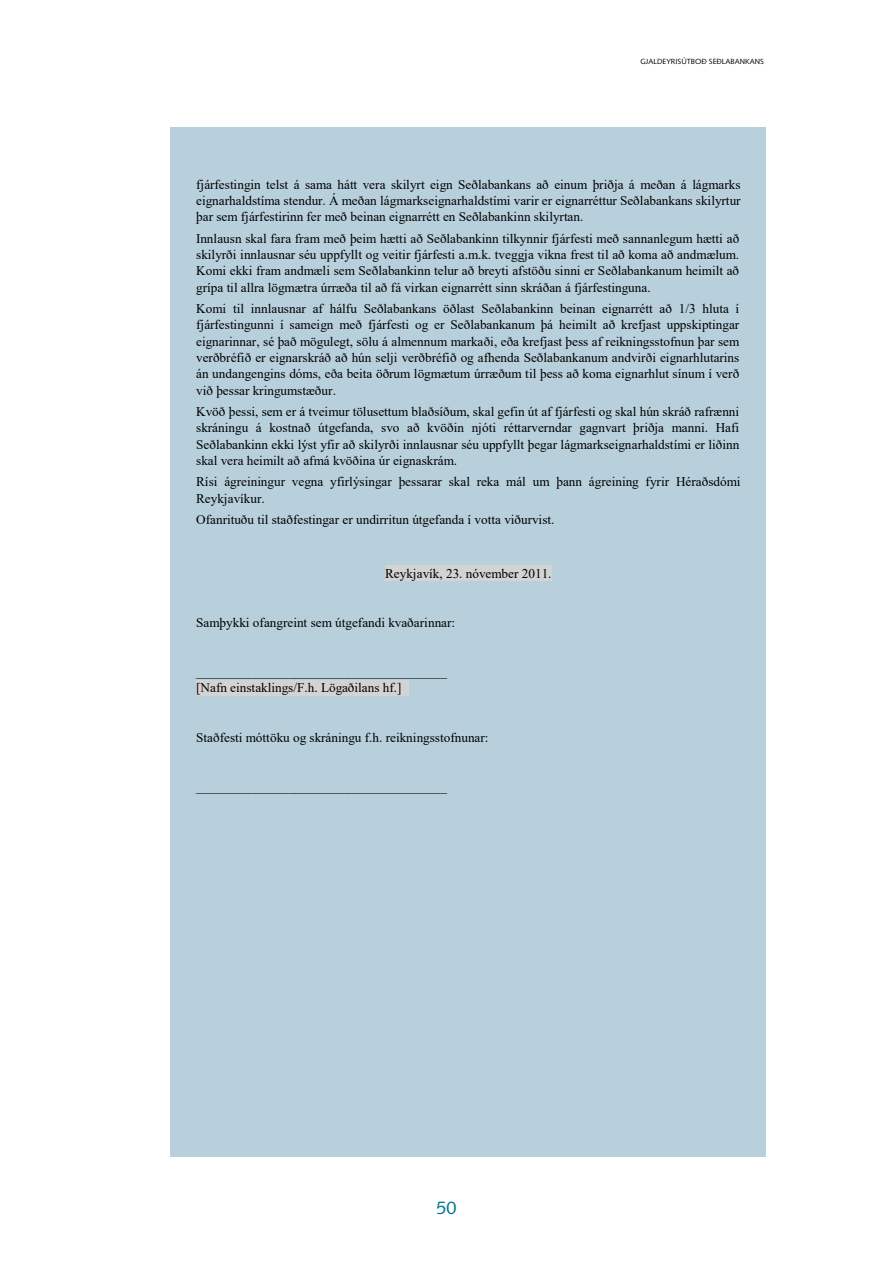
<style>
.page{position:relative;width:893px;height:1263px;background:#fff}
.page>*{position:absolute;margin:0;border:0;box-sizing:border-box;transform-origin:0 0}
.t1{font:18px "Syntax LT Std";color:#007594}
.t2{font:13.2px/16.4px "Times New Roman";color:#000;text-align:justify}
.t3{font:7.5px "Syntax LT Std";color:#000}
</style>
<div class="page">
<div style="left:170px;top:128px;width:595px;height:1029px;background:#b8d0dc"></div>
<div style="left:385px;top:566px;width:166px;height:15px;background:#d3d3d3"></div>
<div style="left:196px;top:680px;width:213px;height:16px;background:#d3d3d3"></div>
<p class="t3" style="left:641px;top:57px;width:125px">GJALDEYRISÚTBOÐ SEÐLABANKANS</p>
<p class="t2" style="left:196px;top:176px;width:546px">fjárfestingin telst á sama hátt vera skilyrt eign Seðlabankans að einum þriðja á meðan á lágmarks eignarhaldstíma stendur. Á meðan lágmarkseignarhaldstími varir er eignarréttur Seðlabankans skilyrtur þar sem fjárfestirinn fer með beinan eignarrétt en Seðlabankinn skilyrtan.</p>
<p class="t2" style="left:196px;top:230px;width:545px">Innlausn skal fara fram með þeim hætti að Seðlabankinn tilkynnir fjárfesti með sannanlegum hætti að skilyrði innlausnar séu uppfyllt og veitir fjárfesti a.m.k. tveggja vikna frest til að koma að andmælum.<br>Komi ekki fram andmæli sem Seðlabankinn telur að breyti afstöðu sinni er Seðlabankanum heimilt að grípa til allra lögmætra úrræða til að fá virkan eignarrétt sinn skráðan á fjárfestinguna.</p>
<p class="t2" style="left:196px;top:300px;width:545px">Komi til innlausnar af hálfu Seðlabankans öðlast Seðlabankinn beinan eignarrétt að 1/3 hluta í fjárfestingunni í sameign með fjárfesti og er Seðlabankanum þá heimilt að krefjast uppskiptingar eignarinnar, sé það mögulegt, sölu á almennum markaði, eða krefjast þess af reikningsstofnun þar sem verðbréfið er eignarskráð að hún selji verðbréfið og afhenda Seðlabankanum andvirði eignarhlutarins án undangengins dóms, eða beita öðrum lögmætum úrræðum til þess að koma eignarhlut sínum í verð við þessar kringumstæður.</p>
<p class="t2" style="left:196px;top:403px;width:545px">Kvöð þessi, sem er á tveimur tölusettum blaðsíðum, skal gefin út af fjárfesti og skal hún skráð rafrænni skráningu á kostnað útgefanda, svo að kvöðin njóti réttarverndar gagnvart þriðja manni. Hafi Seðlabankinn ekki lýst yfir að skilyrði innlausnar séu uppfyllt þegar lágmarkseignarhaldstími er liðinn skal vera heimilt að afmá kvöðina úr eignaskrám.</p>
<p class="t2" style="left:196px;top:473px;width:546px">Rísi ágreiningur vegna yfirlýsingar þessarar skal reka mál um þann ágreining fyrir Héraðsdómi<br>Reykjavíkur.</p>
<p class="t2" style="left:196px;top:511px;width:360px">Ofanrituðu til staðfestingar er undirritun útgefanda í votta viðurvist.</p>
<p class="t2" style="left:385px;top:565px;width:168px">Reykjavík, 23. nóvember 2011.</p>
<p class="t2" style="left:196px;top:614px;width:261px">Samþykki ofangreint sem útgefandi kvaðarinnar:</p>
<p class="t2" style="left:196px;top:663px;width:252px">______________________________________ [Nafn einstaklings/F.h. Lögaðilans hf.]</p>
<p class="t2" style="left:196px;top:729px;width:294px">Staðfesti móttöku og skráningu f.h. reikningsstofnunar:</p>
<p class="t2" style="left:196px;top:778px;width:252px">______________________________________</p>
<h1 class="t1" style="left:436px;top:1197px;width:22px">50</h1>
</div>
